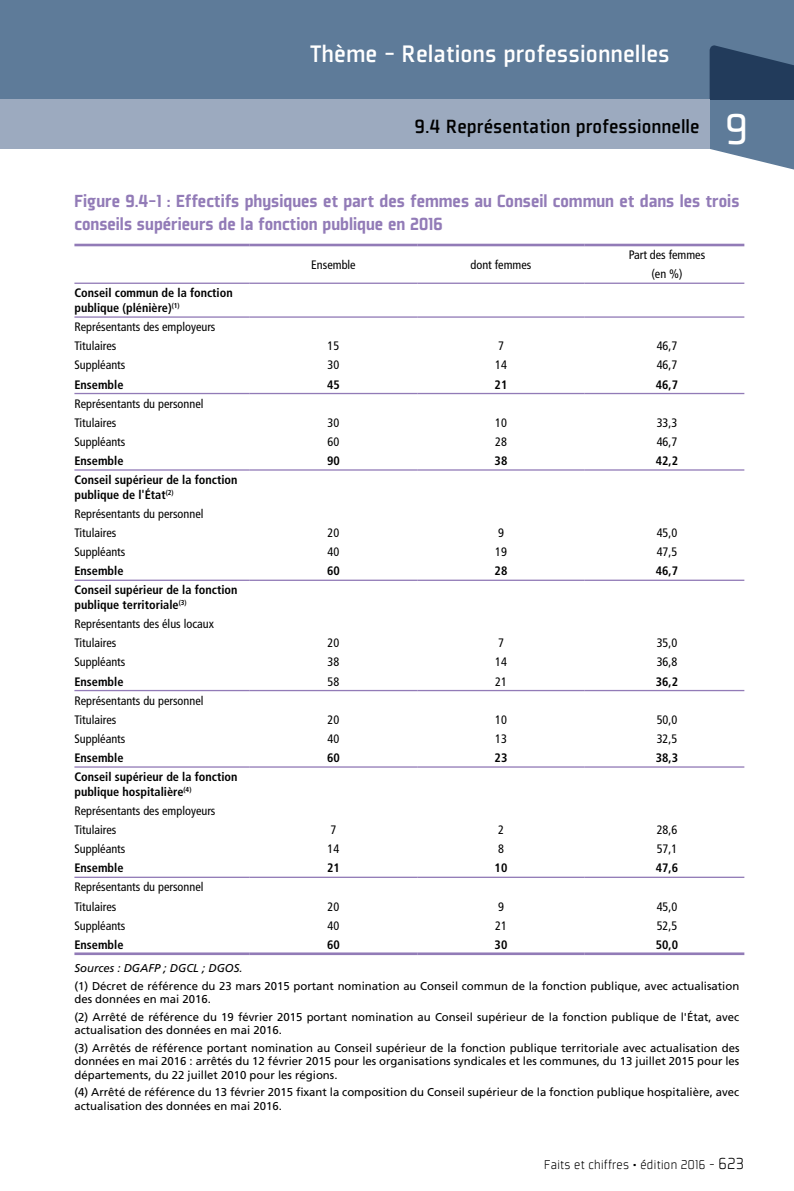
<style>
.page{position:relative;width:794px;height:1191px;background:#fff}
.page>*{position:absolute;margin:0;border:0;box-sizing:border-box;transform-origin:0 0}
.t1{font:47.25px "Plexes";color:#fff}
.t2{font:500 26.25px "Plexes";color:#fff}
.t3{font:500 21px "Plexes";color:#000}
.t4{font:900 19.25px/23.1px "Plexes";color:#927bb7}
.t5{font:300 14px "Plexes";letter-spacing:-.02em;color:#000}
.t6{font:condensed 12.25px/19.1px "Frutiger LT Std";color:#000}
.t7{font:700 condensed 12.25px/14.7px "Frutiger LT Std";color:#000}
.t8{font:11.38px/13.7px "Frutiger LT Std";color:#000}
.t9{font:italic 11.38px "Frutiger LT Std";color:#000}
.s1{font-size:17.5px}
</style>
<div class="page">
<div style="left:0;top:0;width:794px;height:99px;background:#5e7b99"></div>
<svg style="left:709px;top:45px;width:85px;height:125px"></svg>
<div style="left:0;top:99px;width:709px;height:50px;background:#9caabf"></div>
<hr style="left:74px;top:952px;width:176px;height:3px;background:#927bb7">
<hr style="left:250px;top:952px;width:167px;height:3px;background:#927bb7">
<hr style="left:417px;top:952px;width:168px;height:3px;background:#927bb7">
<hr style="left:585px;top:952px;width:159px;height:3px;background:#927bb7">
<hr style="left:74px;top:244px;width:176px;height:2px;background:#927bb7">
<hr style="left:250px;top:244px;width:167px;height:2px;background:#927bb7">
<hr style="left:417px;top:244px;width:168px;height:2px;background:#927bb7">
<hr style="left:585px;top:244px;width:159px;height:2px;background:#927bb7">
<hr style="left:74px;top:393px;width:176px;height:1px;background:#927bb7">
<hr style="left:250px;top:393px;width:167px;height:1px;background:#927bb7">
<hr style="left:417px;top:393px;width:168px;height:1px;background:#927bb7">
<hr style="left:585px;top:393px;width:159px;height:1px;background:#927bb7">
<hr style="left:74px;top:469px;width:176px;height:1px;background:#927bb7">
<hr style="left:250px;top:469px;width:167px;height:1px;background:#927bb7">
<hr style="left:417px;top:469px;width:168px;height:1px;background:#927bb7">
<hr style="left:585px;top:469px;width:159px;height:1px;background:#927bb7">
<hr style="left:74px;top:579px;width:176px;height:2px;background:#927bb7">
<hr style="left:250px;top:579px;width:167px;height:2px;background:#927bb7">
<hr style="left:417px;top:579px;width:168px;height:2px;background:#927bb7">
<hr style="left:585px;top:579px;width:159px;height:2px;background:#927bb7">
<hr style="left:74px;top:690px;width:176px;height:1px;background:#927bb7">
<hr style="left:250px;top:690px;width:167px;height:1px;background:#927bb7">
<hr style="left:417px;top:690px;width:168px;height:1px;background:#927bb7">
<hr style="left:585px;top:690px;width:159px;height:1px;background:#927bb7">
<hr style="left:74px;top:766px;width:176px;height:1px;background:#927bb7">
<hr style="left:250px;top:766px;width:167px;height:1px;background:#927bb7">
<hr style="left:417px;top:766px;width:168px;height:1px;background:#927bb7">
<hr style="left:585px;top:766px;width:159px;height:1px;background:#927bb7">
<hr style="left:74px;top:876px;width:176px;height:2px;background:#927bb7">
<hr style="left:250px;top:876px;width:167px;height:2px;background:#927bb7">
<hr style="left:417px;top:876px;width:168px;height:2px;background:#927bb7">
<hr style="left:585px;top:876px;width:159px;height:2px;background:#927bb7">
<hr style="left:74px;top:316px;width:176px;height:2px;background:#927bb7">
<hr style="left:250px;top:316px;width:167px;height:2px;background:#927bb7">
<hr style="left:417px;top:316px;width:168px;height:2px;background:#927bb7">
<hr style="left:585px;top:316px;width:159px;height:2px;background:#927bb7">
<hr style="left:74px;top:282px;width:176px;height:2px;background:#927bb7">
<hr style="left:250px;top:282px;width:167px;height:2px;background:#927bb7">
<hr style="left:417px;top:282px;width:168px;height:2px;background:#927bb7">
<hr style="left:585px;top:282px;width:159px;height:2px;background:#927bb7">
<h2 class="t2" style="left:310px;top:40px;width:361px">Thème - Relations professionnelles</h2>
<h3 class="t3" style="left:414px;top:115px;width:286px">9.4 Représentation professionnelle</h3>
<h1 class="t1" style="left:724px;top:104px;width:25px">9</h1>
<h3 class="t4" style="left:74px;top:189px;width:666px">Figure 9.4-1 : Effectifs physiques et part des femmes au Conseil commun et dans les trois conseils supérieurs de la fonction publique en 2016</h3>
<p class="t6" style="left:311px;top:255px;width:46px">Ensemble</p>
<p class="t6" style="left:470px;top:255px;width:62px">dont femmes</p>
<p class="t6" style="left:629px;top:245px;width:78px;text-align:center">Part des femmes (en %)</p>
<p class="t7" style="left:74px;top:286px;width:160px">Conseil commun de la fonction publique (plénière)<sup>(1)</sup></p>
<p class="t6" style="left:74px;top:317px;width:143px">Représentants des employeurs<br>Titulaires</p>
<p class="t6" style="left:328px;top:337px;width:13px">15</p>
<p class="t6" style="left:498px;top:337px;width:7px">7</p>
<p class="t6" style="left:657px;top:337px;width:22px">46,7</p>
<p class="t6" style="left:74px;top:356px;width:53px">Suppléants</p>
<p class="t6" style="left:328px;top:356px;width:13px">30</p>
<p class="t6" style="left:495px;top:356px;width:13px">14</p>
<p class="t6" style="left:657px;top:356px;width:22px">46,7</p>
<p class="t7" style="left:74px;top:377px;width:51px">Ensemble</p>
<p class="t7" style="left:327px;top:377px;width:14px">45</p>
<p class="t7" style="left:494px;top:377px;width:14px">21</p>
<p class="t7" style="left:656px;top:377px;width:24px">46,7</p>
<p class="t6" style="left:74px;top:394px;width:131px">Représentants du personnel<br>Titulaires</p>
<p class="t6" style="left:328px;top:413px;width:13px">30</p>
<p class="t6" style="left:495px;top:413px;width:13px">10</p>
<p class="t6" style="left:657px;top:413px;width:22px">33,3</p>
<p class="t6" style="left:74px;top:432px;width:53px">Suppléants</p>
<p class="t6" style="left:328px;top:432px;width:13px">60</p>
<p class="t6" style="left:495px;top:432px;width:13px">28</p>
<p class="t6" style="left:657px;top:432px;width:22px">46,7</p>
<p class="t7" style="left:74px;top:453px;width:51px">Ensemble</p>
<p class="t7" style="left:327px;top:453px;width:14px">90</p>
<p class="t7" style="left:494px;top:453px;width:14px">38</p>
<p class="t7" style="left:656px;top:453px;width:24px">42,2</p>
<p class="t7" style="left:74px;top:472px;width:164px">Conseil supérieur de la fonction publique de l'État<sup>(2)</sup></p>
<p class="t6" style="left:74px;top:504px;width:131px">Représentants du personnel<br>Titulaires</p>
<p class="t6" style="left:328px;top:523px;width:13px">20</p>
<p class="t6" style="left:498px;top:523px;width:7px">9</p>
<p class="t6" style="left:657px;top:523px;width:22px">45,0</p>
<p class="t6" style="left:74px;top:542px;width:53px">Suppléants</p>
<p class="t6" style="left:328px;top:542px;width:13px">40</p>
<p class="t6" style="left:495px;top:542px;width:13px">19</p>
<p class="t6" style="left:657px;top:542px;width:22px">47,5</p>
<p class="t7" style="left:74px;top:564px;width:51px">Ensemble</p>
<p class="t7" style="left:327px;top:564px;width:14px">60</p>
<p class="t7" style="left:494px;top:564px;width:14px">28</p>
<p class="t7" style="left:656px;top:564px;width:24px">46,7</p>
<p class="t7" style="left:74px;top:583px;width:164px">Conseil supérieur de la fonction publique territoriale<sup>(3)</sup></p>
<p class="t6" style="left:74px;top:614px;width:141px">Représentants des élus locaux<br>Titulaires</p>
<p class="t6" style="left:328px;top:633px;width:13px">20</p>
<p class="t6" style="left:498px;top:633px;width:7px">7</p>
<p class="t6" style="left:657px;top:633px;width:22px">35,0</p>
<p class="t6" style="left:74px;top:653px;width:53px">Suppléants</p>
<p class="t6" style="left:328px;top:653px;width:13px">38</p>
<p class="t6" style="left:495px;top:653px;width:13px">14</p>
<p class="t6" style="left:657px;top:653px;width:22px">36,8</p>
<p class="t7" style="left:74px;top:674px;width:51px">Ensemble</p>
<p class="t6" style="left:328px;top:672px;width:13px">58</p>
<p class="t6" style="left:495px;top:672px;width:13px">21</p>
<p class="t7" style="left:656px;top:674px;width:24px">36,2</p>
<p class="t6" style="left:74px;top:691px;width:131px">Représentants du personnel<br>Titulaires</p>
<p class="t6" style="left:328px;top:710px;width:13px">20</p>
<p class="t6" style="left:495px;top:710px;width:13px">10</p>
<p class="t6" style="left:657px;top:710px;width:22px">50,0</p>
<p class="t6" style="left:74px;top:729px;width:53px">Suppléants</p>
<p class="t6" style="left:328px;top:729px;width:13px">40</p>
<p class="t6" style="left:495px;top:729px;width:13px">13</p>
<p class="t6" style="left:657px;top:729px;width:22px">32,5</p>
<p class="t7" style="left:74px;top:750px;width:51px">Ensemble</p>
<p class="t7" style="left:327px;top:750px;width:14px">60</p>
<p class="t7" style="left:494px;top:750px;width:14px">23</p>
<p class="t7" style="left:656px;top:750px;width:24px">38,3</p>
<p class="t7" style="left:74px;top:769px;width:164px">Conseil supérieur de la fonction publique hospitalière<sup>(4)</sup></p>
<p class="t6" style="left:74px;top:801px;width:143px">Représentants des employeurs<br>Titulaires</p>
<p class="t6" style="left:330px;top:820px;width:7px">7</p>
<p class="t6" style="left:498px;top:820px;width:7px">2</p>
<p class="t6" style="left:657px;top:820px;width:22px">28,6</p>
<p class="t6" style="left:74px;top:839px;width:53px">Suppléants</p>
<p class="t6" style="left:328px;top:839px;width:13px">14</p>
<p class="t6" style="left:498px;top:839px;width:7px">8</p>
<p class="t6" style="left:657px;top:839px;width:22px">57,1</p>
<p class="t7" style="left:74px;top:860px;width:51px">Ensemble</p>
<p class="t7" style="left:327px;top:860px;width:14px">21</p>
<p class="t7" style="left:494px;top:860px;width:14px">10</p>
<p class="t7" style="left:656px;top:860px;width:24px">47,6</p>
<p class="t6" style="left:74px;top:877px;width:131px">Représentants du personnel<br>Titulaires</p>
<p class="t6" style="left:328px;top:897px;width:13px">20</p>
<p class="t6" style="left:498px;top:897px;width:7px">9</p>
<p class="t6" style="left:657px;top:897px;width:22px">45,0</p>
<p class="t6" style="left:74px;top:916px;width:53px">Suppléants</p>
<p class="t6" style="left:328px;top:916px;width:13px">40</p>
<p class="t6" style="left:495px;top:916px;width:13px">21</p>
<p class="t6" style="left:657px;top:916px;width:22px">52,5</p>
<p class="t7" style="left:74px;top:937px;width:51px">Ensemble</p>
<p class="t7" style="left:327px;top:937px;width:14px">60</p>
<p class="t7" style="left:494px;top:937px;width:14px">30</p>
<p class="t7" style="left:656px;top:937px;width:24px">50,0</p>
<p class="t9" style="left:74px;top:961px;width:170px">Sources : DGAFP ; DGCL ; DGOS.</p>
<p class="t8" style="left:74px;top:979px;width:666px">(1) Décret de référence du 23 mars 2015 portant nomination au Conseil commun de la fonction publique, avec actualisation des données en mai 2016.</p>
<p class="t8" style="left:74px;top:1010px;width:666px">(2) Arrêté de référence du 19 février 2015 portant nomination au Conseil supérieur de la fonction publique de l'État, avec actualisation des données en mai 2016.</p>
<p class="t8" style="left:74px;top:1041px;width:666px;text-align:justify">(3) Arrêtés de référence portant nomination au Conseil supérieur de la fonction publique territoriale avec actualisation des données en mai 2016 : arrêtés du 12 février 2015 pour les organisations syndicales et les communes, du 13 juillet 2015 pour les départements, du 22 juillet 2010 pour les régions.</p>
<p class="t8" style="left:74px;top:1085px;width:666px">(4) Arrêté de référence du 13 février 2015 fixant la composition du Conseil supérieur de la fonction publique hospitalière, avec actualisation des données en mai 2016.</p>
<p class="t5" style="left:543px;top:1157px;width:202px">Faits et chiffres • édition 2016 - <span class="s1">623</span></p>
</div>
